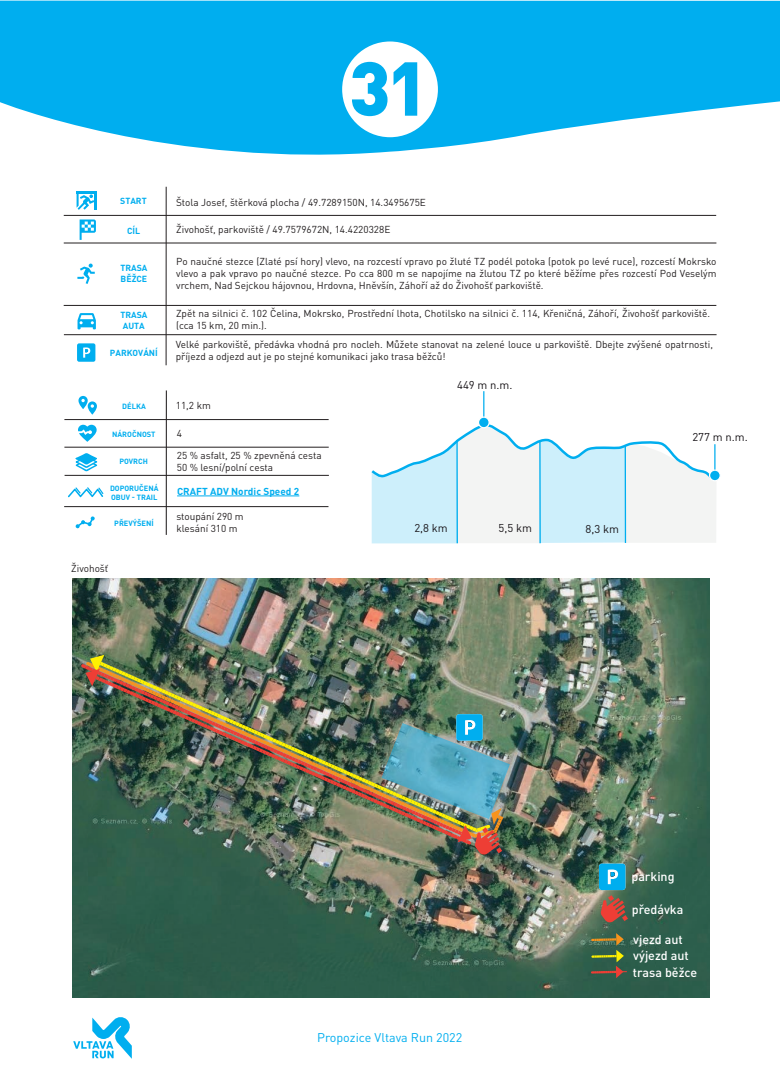
<style>
.page{position:relative;width:780px;height:1088px;background:#fff}
.page>*{position:absolute;margin:0;border:0;box-sizing:border-box;transform-origin:0 0}
.t1{font:500 12.5px/16.6px "DIN Pro";color:#fff}
.t2{font:12.5px "DIN Pro";color:#00aeef}
.t3{font:11.25px "DIN Pro";color:#181418}
.t4{font:10px/12px "DIN Pro";color:#231f20}
.t5{font:700 10px "DIN Pro";color:#00aeef}
.t6{font:700 8.75px/10.5px "DIN Pro";color:#00aeef}
.t7{font:700 7.5px/9px "DIN Pro";color:#00aeef}
</style>
<div class="page">
<hr style="left:166px;top:187px;width:1px;height:178px;background:#231f20">
<hr style="left:64px;top:215px;width:652px;height:1px;background:#231f20">
<hr style="left:64px;top:242px;width:652px;height:1px;background:#231f20">
<hr style="left:64px;top:305px;width:652px;height:1px;background:#231f20">
<hr style="left:64px;top:334px;width:652px;height:1px;background:#231f20">
<svg style="left:77px;top:191px;width:20px;height:19px"></svg>
<svg style="left:80px;top:219px;width:16px;height:21px"></svg>
<svg style="left:77px;top:264px;width:18px;height:20px"></svg>
<svg style="left:77px;top:313px;width:19px;height:16px"></svg>
<svg style="left:77px;top:343px;width:18px;height:19px"></svg>
<img style="left:72px;top:579px;width:637px;height:419px">
<svg style="left:73px;top:1017px;width:59px;height:42px"></svg>
<svg style="left:591px;top:933px;width:35px;height:45px;background:#576944"></svg>
<svg style="left:599px;top:863px;width:29px;height:60px;background:#63838f"></svg>
<svg style="left:371px;top:391px;width:345px;height:152px"></svg>
<div style="left:709px;top:470px;width:11px;height:11px;background:#00aeef;border-radius:50%"></div>
<div style="left:709px;top:469px;width:11px;height:12px;border:1px solid #fff;border-radius:50%"></div>
<svg style="left:0;top:1px;width:780px;height:154px;background:#26baf1"></svg>
<svg style="left:342px;top:41px;width:96px;height:96px"></svg>
<hr style="left:166px;top:390px;width:1px;height:145px;background:#231f20">
<hr style="left:64px;top:419px;width:264px;height:1px;background:#231f20">
<hr style="left:64px;top:447px;width:265px;height:1px;background:#231f20">
<hr style="left:65px;top:475px;width:264px;height:1px;background:#231f20">
<hr style="left:64px;top:506px;width:264px;height:1px;background:#231f20">
<svg style="left:78px;top:396px;width:19px;height:19px"></svg>
<svg style="left:78px;top:425px;width:19px;height:17px"></svg>
<svg style="left:75px;top:516px;width:20px;height:12px"></svg>
<hr style="left:177px;top:496px;width:122px;height:1px;background:#00aeef">
<svg style="left:75px;top:453px;width:22px;height:18px"></svg>
<svg style="left:68px;top:487px;width:36px;height:11px"></svg>
<img style="left:81px;top:655px;width:429px;height:200px">
<p class="t6" style="left:120px;top:195px;width:28px">START</p>
<p class="t6" style="left:127px;top:225px;width:15px">CÍL</p>
<p class="t6" style="left:120px;top:262px;width:29px">TRASA<br>BĚŽCE</p>
<p class="t6" style="left:120px;top:310px;width:29px">TRASA<br>AUTA</p>
<p class="t6" style="left:110px;top:347px;width:49px">PARKOVÁNÍ</p>
<p class="t4" style="left:176px;top:196px;width:251px">Štola Josef, štěrková plocha / 49.7289150N, 14.3495675E</p>
<p class="t4" style="left:176px;top:223px;width:216px">Živohošť, parkoviště / 49.7579672N, 14.4220328E</p>
<p class="t4" style="left:176px;top:255px;width:541px;text-align:justify">Po naučné stezce (Zlaté psí hory) vlevo, na rozcestí vpravo po žluté TZ podél potoka (potok po levé ruce), rozcestí Mokrsko vlevo a pak vpravo po naučné stezce. Po cca 800 m se napojíme na žlutou TZ po které běžíme přes rozcestí Pod Veselým vrchem, Nad Sejckou hájovnou, Hrdovna, Hněvšín, Záhoří až do Živohošť parkoviště.</p>
<p class="t4" style="left:176px;top:307px;width:535px">Zpět na silnici č. 102 Čelina, Mokrsko, Prostřední lhota, Chotilsko na silnici č. 114, Křeničná, Záhoří, Živohošť parkoviště. (cca 15 km, 20 min.).</p>
<p class="t4" style="left:176px;top:338px;width:538px">Velké parkoviště, předávka vhodná pro nocleh. Můžete stanovat na zelené louce u parkoviště. Dbejte zvýšené opatrnosti, příjezd a odjezd aut je po stejné komunikaci jako trasa běžců!</p>
<p class="t3" style="left:457px;top:377px;width:57px">449 m n.m.</p>
<p class="t7" style="left:122px;top:401px;width:25px">DÉLKA</p>
<p class="t7" style="left:112px;top:429px;width:45px">NÁROČNOST</p>
<p class="t7" style="left:119px;top:456px;width:30px">POVRCH</p>
<p class="t7" style="left:110px;top:483px;width:50px">DOPORUČENÁ<br>OBUV - TRAIL</p>
<p class="t7" style="left:114px;top:519px;width:41px">PŘEVÝŠENÍ</p>
<p class="t4" style="left:176px;top:399px;width:36px">11,2 km</p>
<p class="t4" style="left:177px;top:427px;width:7px">4</p>
<p class="t4" style="left:177px;top:449px;width:146px">25 % asfalt, 25 % zpevněná cesta<br>50 % lesní/polní cesta</p>
<p class="t4" style="left:176px;top:510px;width:69px">stoupání 290 m klesání 310 m</p>
<p class="t5" style="left:177px;top:484px;width:124px">CRAFT ADV Nordic Speed 2</p>
<p class="t3" style="left:414px;top:521px;width:35px">2,8 km</p>
<p class="t3" style="left:498px;top:521px;width:35px">5,5 km</p>
<p class="t3" style="left:585px;top:521px;width:35px">8,3 km</p>
<p class="t3" style="left:692px;top:429px;width:57px">277 m n.m.</p>
<p class="t4" style="left:71px;top:562px;width:38px">Živohošť</p>
<p class="t2" style="left:317px;top:1029px;width:147px">Propozice Vltava Run 2022</p>
<p class="t1" style="left:631px;top:867px;width:45px">parking</p>
<p class="t1" style="left:631px;top:901px;width:53px">předávka</p>
<p class="t1" style="left:633px;top:930px;width:66px">vjezd aut výjezd aut trasa běžce</p>
</div>
